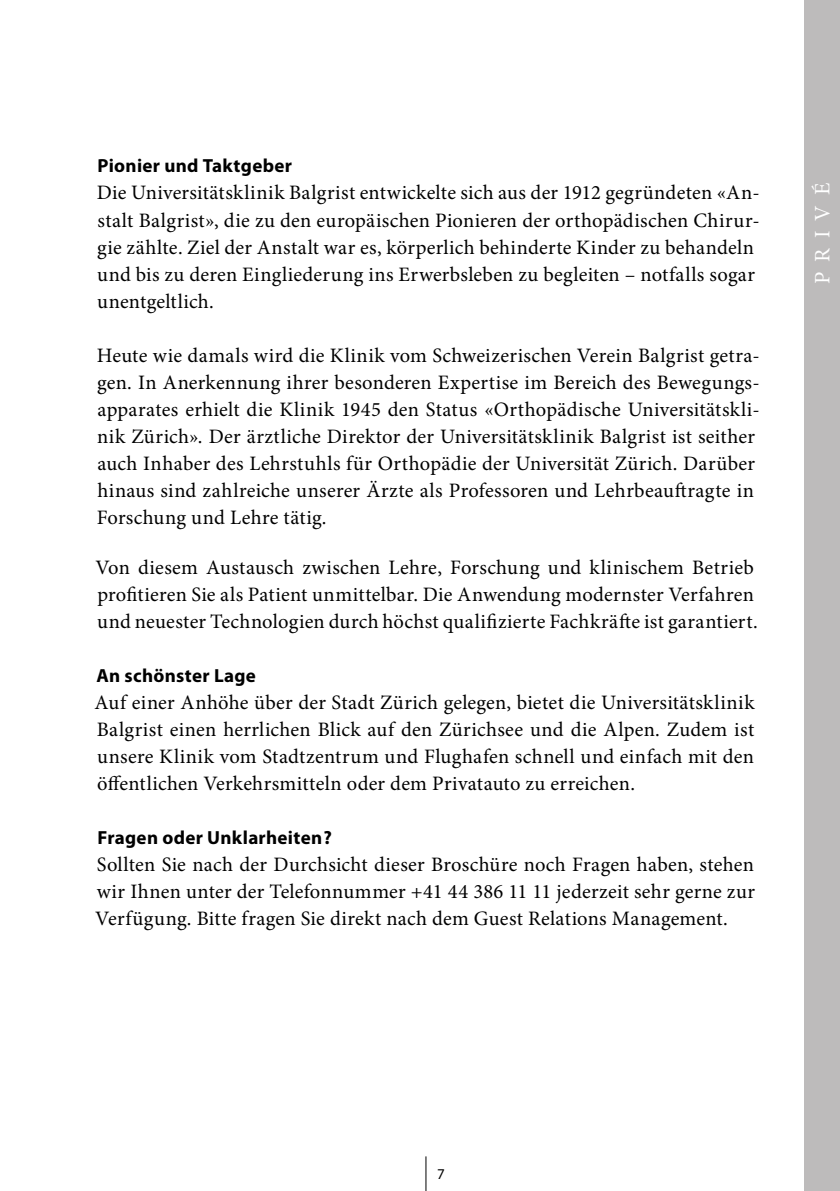
<style>
.page{position:relative;width:840px;height:1191px;background:#fff}
.page>*{position:absolute;margin:0;border:0;box-sizing:border-box;transform-origin:0 0}
.t1{font:22px "Minion Pro";letter-spacing:.45em;color:#fff}
.t2{font:20.4px/27px "Minion Pro";letter-spacing:.015em;color:#000}
.t3{font:700 19px "Myriad Pro";letter-spacing:.015em;color:#000}
.t4{font:15px "Myriad Pro";color:#000}
</style>
<div class="page">
<hr style="left:425px;top:1156px;width:1px;height:35px;background:#000">
<div style="left:803px;top:0;width:36px;height:1191px;background:#bdbbbb"></div>
<p class="t3" style="left:98px;top:154px;width:196px">Pionier und Taktgeber</p>
<p class="t2" style="left:97px;top:180px;width:664px">Die Universitätsklinik Balgrist entwickelte sich aus der 1912 gegründeten «An&shy;stalt Balgrist», die zu den europäischen Pionieren der orthopädischen Chirur&shy;gie zählte. Ziel der Anstalt war es, körperlich behinderte Kinder zu behandeln und bis zu deren Eingliederung ins Erwerbsleben zu begleiten – notfalls sogar unentgeltlich.</p>
<p class="t2" style="left:97px;top:341px;width:664px">Heute wie damals wird die Klinik vom Schweizerischen Verein Balgrist getra&shy;gen. In Anerkennung ihrer besonderen Expertise im Bereich des Bewegungs&shy;apparates erhielt die Klinik 1945 den Status «Orthopädische Universitätskli&shy;nik Zürich». Der ärztliche Direktor der Universitätsklinik Balgrist ist seither auch Inhaber des Lehrstuhls für Orthopädie der Universität Zürich. Darüber hinaus sind zahlreiche unserer Ärzte als Professoren und Lehrbeauftragte in Forschung und Lehre tätig.</p>
<p class="t2" style="left:95px;top:554px;width:663px">Von diesem Austausch zwischen Lehre, Forschung und klinischem Betrieb profitieren Sie als Patient unmittelbar. Die Anwendung modernster Verfahren und neuester Technologien durch höchst qualifizierte Fachkräfte ist garantiert.</p>
<p class="t3" style="left:96px;top:663px;width:161px">An schönster Lage</p>
<p class="t2" style="left:95px;top:689px;width:661px;text-align:justify">Auf einer Anhöhe über der Stadt Zürich gelegen, bietet die Universitätsklinik Balgrist einen herrlichen Blick auf den Zürichsee und die Alpen. Zudem ist unsere Klinik vom Stadtzentrum und Flughafen schnell und einfach mit den öffentlichen Verkehrsmitteln oder dem Privatauto zu erreichen.</p>
<p class="t3" style="left:98px;top:825px;width:236px">Fragen oder Unklarheiten?</p>
<p class="t2" style="left:95px;top:851px;width:661px;text-align:justify">Sollten Sie nach der Durchsicht dieser Broschüre noch Fragen haben, stehen wir Ihnen unter der Telefonnummer +41 44 386 11 11 jederzeit sehr gerne zur Verfügung. Bitte fragen Sie direkt nach dem Guest Relations Management.</p>
<p class="t1" style="left:807px;top:284px;width:103px;rotate:-90deg">PRIVÉ</p>
<p class="t4" style="left:437px;top:1164px;width:9px">7</p>
</div>
